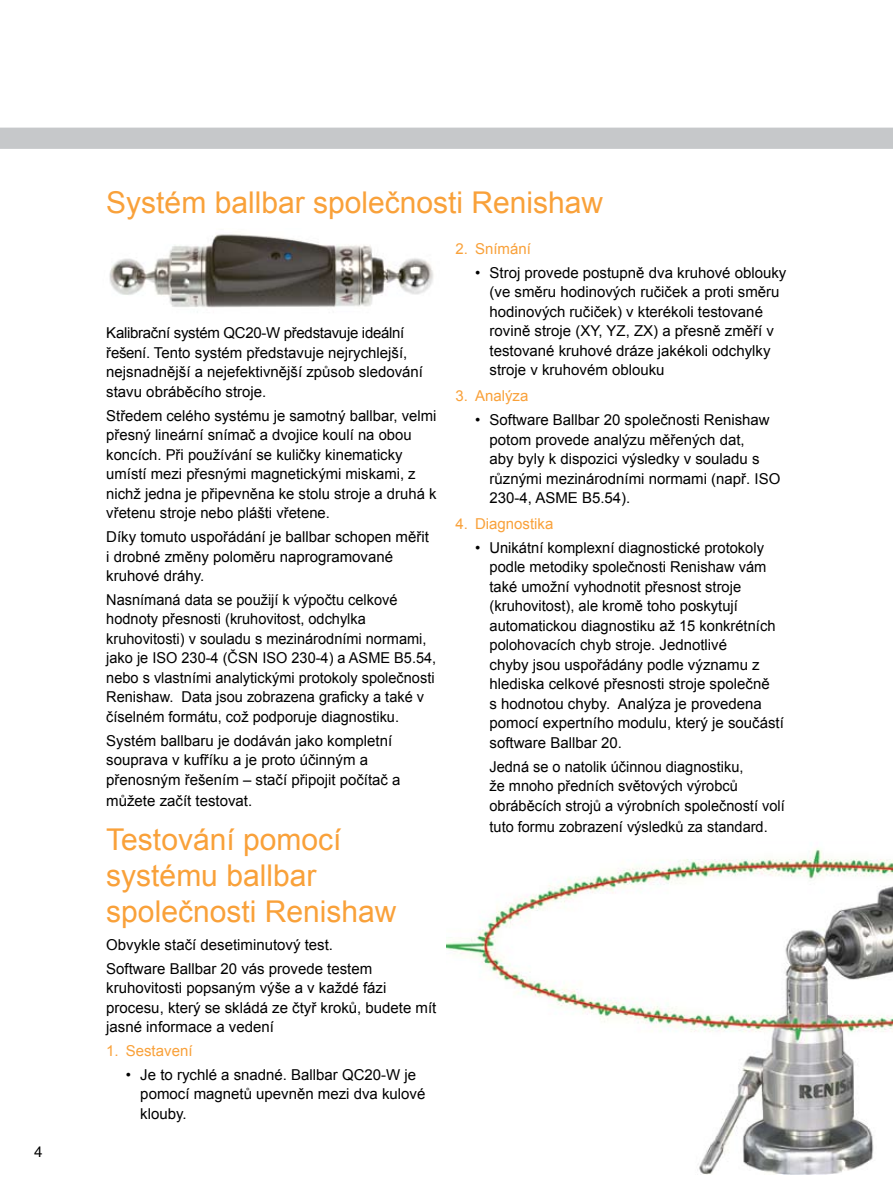
<style>
.page{position:relative;width:893px;height:1191px;background:#fff}
.page>*{position:absolute;margin:0;border:0;box-sizing:border-box;transform-origin:0 0}
.t1{font:30px/36px "Arial";color:#f9a13a}
.t2{font:15px/19.5px "Arial";color:#000}
.t3{font:15px "Arial";color:#f9a13a}
.t4{font:15px "Helvetica";color:#000}
</style>
<div class="page">
<img style="left:446px;top:848px;width:447px;height:326px">
<div style="left:0;top:128px;width:893px;height:21px;background:#c6c8ca"></div>
<img style="left:109px;top:234px;width:325px;height:79px">
<p class="t4" style="left:34px;top:1143px;width:10px">4</p>
<h1 class="t1" style="left:106px;top:185px;width:498px">Systém ballbar společnosti Renishaw</h1>
<p class="t2" style="left:106px;top:323px;width:318px">Kalibrační systém QC20-W představuje ideální řešení. Tento systém představuje nejrychlejší, nejsnadnější a nejefektivnější způsob sledování stavu obráběcího stroje.</p>
<p class="t2" style="left:106px;top:406px;width:332px">Středem celého systému je samotný ballbar, velmi přesný lineární snímač a dvojice koulí na obou koncích. Při používání se kuličky kinematicky umístí mezi přesnými magnetickými miskami, z nichž jedna je připevněna ke stolu stroje a druhá k vřetenu stroje nebo plášti vřetene.</p>
<p class="t2" style="left:106px;top:527px;width:324px">Díky tomuto uspořádání je ballbar schopen měřit i drobné změny poloměru naprogramované kruhové dráhy.</p>
<p class="t2" style="left:106px;top:590px;width:331px">Nasnímaná data se použijí k výpočtu celkové hodnoty přesnosti (kruhovitost, odchylka kruhovitosti) v souladu s mezinárodními normami, jako je ISO 230-4 (ČSN ISO 230-4) a ASME B5.54, nebo s vlastními analytickými protokoly společnosti Renishaw. Data jsou zobrazena graficky a také v číselném formátu, což podporuje diagnostiku.</p>
<p class="t2" style="left:106px;top:730px;width:296px">Systém ballbaru je dodáván jako kompletní souprava v kufříku a je proto účinným a přenosným řešením – stačí připojit počítač a</p>
<p class="t2" style="left:106px;top:790px;width:147px">můžete začít testovat.</p>
<h1 class="t1" style="left:106px;top:822px;width:292px">Testování pomocí systému ballbar společnosti Renishaw</h1>
<p class="t2" style="left:106px;top:933px;width:267px;line-height:23.7px">Obvykle stačí desetiminutový test.<br>Software Ballbar 20 vás provede testem</p>
<p class="t2" style="left:106px;top:978px;width:332px">kruhovitosti popsaným výše a v každé fázi procesu, který se skládá ze čtyř kroků, budete mít jasné informace a vedení</p>
<p class="t3" style="left:106px;top:1041px;width:88px">1. Sestavení</p>
<p class="t2" style="left:140px;top:1065px;width:287px;text-indent:-15px">• Je to rychlé a snadné. Ballbar QC20-W je pomocí magnetů upevněn mezi dva kulové klouby.</p>
<p class="t3" style="left:455px;top:239px;width:77px">2. Snímání</p>
<p class="t2" style="left:490px;top:263px;width:298px;text-indent:-15px">• Stroj provede postupně dva kruhové oblouky (ve směru hodinových ručiček a proti směru hodinových ručiček) v kterékoli testované rovině stroje (XY, YZ, ZX) a přesně změří v testované kruhové dráze jakékoli odchylky stroje v kruhovém oblouku</p>
<p class="t3" style="left:455px;top:386px;width:74px">3. Analýza</p>
<p class="t2" style="left:490px;top:410px;width:292px;text-indent:-15px">• Software Ballbar 20 společnosti Renishaw potom provede analýzu měřených dat,<br>aby byly k dispozici výsledky v souladu s různými mezinárodními normami (např. ISO 230-4, ASME B5.54).</p>
<p class="t3" style="left:455px;top:514px;width:99px">4. Diagnostika</p>
<p class="t2" style="left:489px;top:538px;width:296px;text-indent:-15px">• Unikátní komplexní diagnostické protokoly podle metodiky společnosti Renishaw vám také umožní vyhodnotit přesnost stroje (kruhovitost), ale kromě toho poskytují automatickou diagnostiku až 15 konkrétních polohovacích chyb stroje. Jednotlivé<br>chyby jsou uspořádány podle významu z hlediska celkové přesnosti stroje společně<br>s hodnotou chyby. Analýza je provedena pomocí expertního modulu, který je součástí software Ballbar 20.</p>
<p class="t2" style="left:489px;top:756px;width:297px">Jedná se o natolik účinnou diagnostiku,<br>že mnoho předních světových výrobců obráběcích strojů a výrobních společností volí</p>
<p class="t2" style="left:489px;top:816px;width:280px">tuto formu zobrazení výsledků za standard.</p>
</div>
